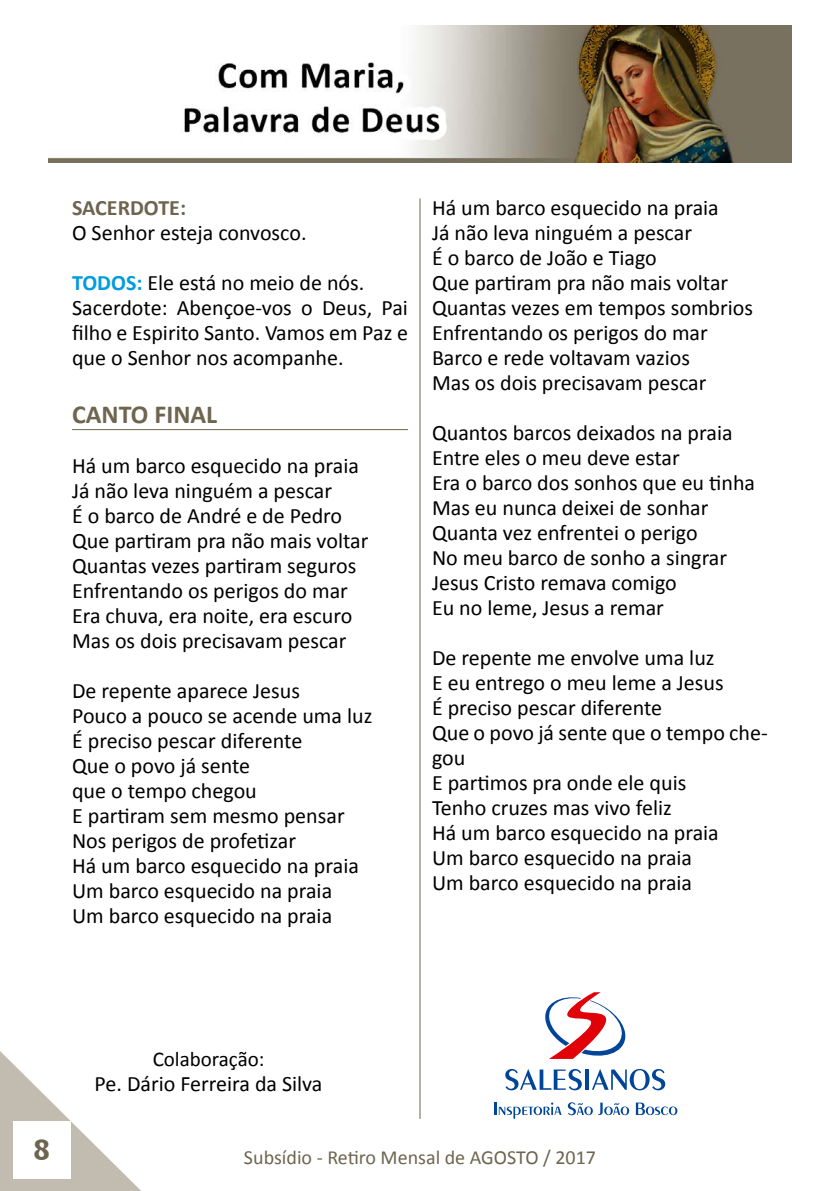
<style>
.page{position:relative;width:840px;height:1191px;background:#fff}
.page>*{position:absolute;margin:0;border:0;box-sizing:border-box;transform-origin:0 0}
.t1{font:700 26px "Calibri";color:#6e654f}
.t2{font:24px "Bell Centennial BT Bold Listing";color:#6e654f}
.t3{font:22px/25px "Calibri";color:#000}
.t4{font:700 22px "Calibri";color:#6e654f}
.t5{font:21px "Calibri";color:#000}
.t6{font:20px "Calibri";color:#6e654f}
.s1{font-weight:700;color:#009cde}
</style>
<div class="page">
<svg style="left:0;top:1051px;width:141px;height:140px"></svg>
<div style="left:13px;top:1121px;width:58px;height:57px;background:#fff"></div>
<img style="left:48px;top:25px;width:743px;height:137px">
<hr style="left:419px;top:198px;width:1px;height:921px;background:#6e654f">
<svg style="left:545px;top:992px;width:81px;height:67px"></svg>
<svg style="left:505px;top:1069px;width:76px;height:21px"></svg>
<hr style="left:585px;top:1069px;width:4px;height:20px;background:#004597">
<svg style="left:592px;top:1069px;width:72px;height:21px"></svg>
<svg style="left:494px;top:1102px;width:67px;height:16px"></svg>
<svg style="left:567px;top:1102px;width:61px;height:13px"></svg>
<svg style="left:635px;top:1102px;width:42px;height:13px"></svg>
<hr style="left:72px;top:429px;width:336px;height:1px;background:#6e654f">
<p class="t4" style="left:72px;top:194px;width:115px">SACERDOTE:</p>
<p class="t3" style="left:72px;top:220px;width:236px">O Senhor esteja convosco.</p>
<p class="t3" style="left:72px;top:270px;width:337px"><span class="s1">TODOS:</span> Ele está no meio de nós.<br>Sacerdote: Abençoe-vos o Deus, Pai filho e Espirito Santo. Vamos em Paz e que o Senhor nos acompanhe.</p>
<p class="t1" style="left:72px;top:398px;width:147px">CANTO FINAL</p>
<p class="t3" style="left:72px;top:454px;width:298px">Há um barco esquecido na praia<br>Já não leva ninguém a pescar<br>É o barco de André e de Pedro<br>Que partiram pra não mais voltar<br>Quantas vezes partiram seguros<br>Enfrentando os perigos do mar<br>Era chuva, era noite, era escuro<br>Mas os dois precisavam pescar</p>
<p class="t3" style="left:72px;top:678px;width:301px">De repente aparece Jesus<br>Pouco a pouco se acende uma luz<br>É preciso pescar diferente<br>Que o povo já sente<br>que o tempo chegou<br>E partiram sem mesmo pensar<br>Nos perigos de profetizar<br>Há um barco esquecido na praia<br>Um barco esquecido na praia<br>Um barco esquecido na praia</p>
<p class="t3" style="left:432px;top:195px;width:322px">Há um barco esquecido na praia<br>Já não leva ninguém a pescar<br>É o barco de João e Tiago<br>Que partiram pra não mais voltar<br>Quantas vezes em tempos sombrios<br>Enfrentando os perigos do mar<br>Barco e rede voltavam vazios<br>Mas os dois precisavam pescar</p>
<p class="t3" style="left:432px;top:420px;width:324px">Quantos barcos deixados na praia<br>Entre eles o meu deve estar<br>Era o barco dos sonhos que eu tinha<br>Mas eu nunca deixei de sonhar<br>Quanta vez enfrentei o perigo<br>No meu barco de sonho a singrar<br>Jesus Cristo remava comigo<br>Eu no leme, Jesus a remar</p>
<p class="t3" style="left:432px;top:645px;width:337px">De repente me envolve uma luz<br>E eu entrego o meu leme a Jesus<br>É preciso pescar diferente<br>Que o povo já sente que o tempo che&shy;gou<br>E partimos pra onde ele quis<br>Tenho cruzes mas vivo feliz<br>Há um barco esquecido na praia<br>Um barco esquecido na praia<br>Um barco esquecido na praia</p>
<p class="t5" style="left:152px;top:1046px;width:113px">Colaboração:</p>
<p class="t3" style="left:94px;top:1071px;width:229px">Pe. Dário Ferreira da Silva</p>
<p class="t2" style="left:34px;top:1133px;width:18px">8</p>
<p class="t6" style="left:244px;top:1144px;width:353px">Subsídio - Retiro Mensal de AGOSTO / 2017</p>
</div>
